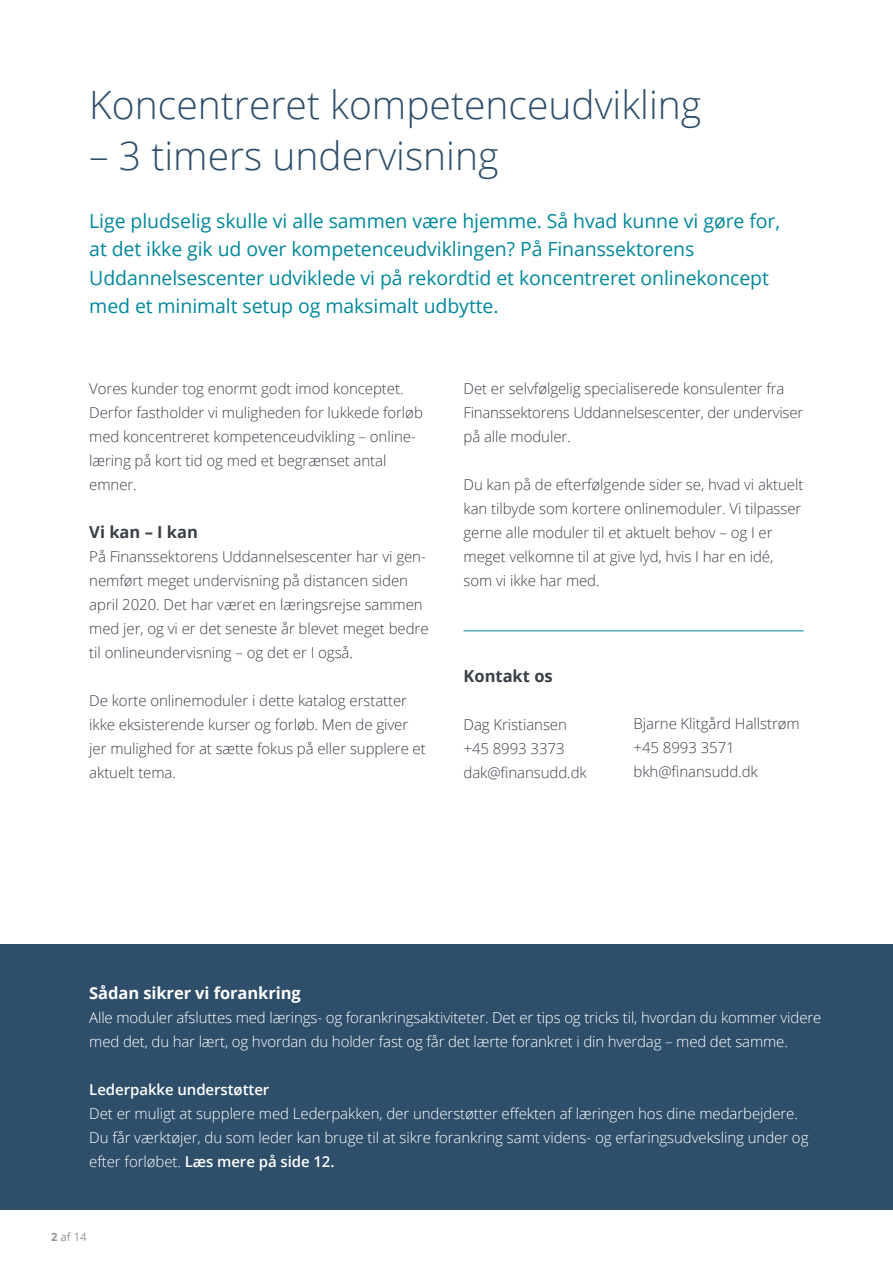
<style>
.page{position:relative;width:893px;height:1263px;background:#fff}
.page>*{position:absolute;margin:0;border:0;box-sizing:border-box;transform-origin:0 0}
.t1{font:300 39px "Open Sans";color:#2e4e6a}
.t2{font:19.5px/28.5px "Open Sans";letter-spacing:-.005em;color:#00889b}
.t3{font:700 16.5px "Open Sans";letter-spacing:-.005em;color:#fff}
.t4{font:700 16.5px "Open Sans";color:#3a4048}
.t5{font:300 15px/24px "Open Sans";letter-spacing:-.005em;color:#3a4048}
.t6{font:300 15px/24px "Open Sans";letter-spacing:-.005em;color:#fff}
.t7{font:600 15px "Open Sans";letter-spacing:-.005em;color:#fff}
.t8{font:11.4px "Open Sans";color:#939598}
.s1{font-weight:600}
.s2{font-weight:700}
</style>
<div class="page">
<div style="left:0;top:944px;width:893px;height:266px;background:#2e4e6a"></div>
<hr style="left:463px;top:630px;width:341px;height:1px;background:#00889b">
<h1 class="t1" style="left:89px;top:78px;width:613px">Koncentreret kompetenceudvikling</h1>
<h1 class="t1" style="left:89px;top:129px;width:411px">– 3 timers undervisning</h1>
<p class="t2" style="left:89px;top:206px;width:692px">Lige pludselig skulle vi alle sammen være hjemme. Så hvad kunne vi gøre for, at det ikke gik ud over kompetenceudviklingen? På Finanssektorens Uddannelsescenter udviklede vi på rekordtid et koncentreret onlinekoncept med et minimalt setup og maksimalt udbytte.</p>
<p class="t5" style="left:89px;top:376px;width:335px">Vores kunder tog enormt godt imod konceptet.<br>Derfor fastholder vi muligheden for lukkede forløb med koncentreret kompetenceudvikling – online&shy;læring på kort tid og med et begrænset antal emner.</p>
<p class="t4" style="left:89px;top:521px;width:110px">Vi kan – I kan</p>
<p class="t5" style="left:89px;top:544px;width:341px">På Finanssektorens Uddannelsescenter har vi gen&shy;nemført meget undervisning på distancen siden april 2020. Det har været en læringsrejse sammen med jer, og vi er det seneste år blevet meget bedre til onlineundervisning – og det er I også.</p>
<p class="t5" style="left:89px;top:688px;width:338px">De korte onlinemoduler i dette katalog erstatter ikke eksisterende kurser og forløb. Men de giver jer mulighed for at sætte fokus på eller supplere et aktuelt tema.</p>
<p class="t5" style="left:463px;top:376px;width:341px">Det er selvfølgelig specialiserede konsulenter fra<br>Finanssektorens Uddannelsescenter, der underviser på alle moduler.</p>
<p class="t5" style="left:463px;top:472px;width:341px">Du kan på de efterfølgende sider se, hvad vi aktuelt kan tilbyde som kortere onlinemoduler. Vi tilpasser gerne alle moduler til et aktuelt behov – og I er meget velkomne til at give lyd, hvis I har en idé, som vi ikke har med.</p>
<p class="t4" style="left:463px;top:664px;width:91px">Kontakt os</p>
<p class="t5" style="left:463px;top:712px;width:125px">Dag Kristiansen +45 8993 3373 dak@finansudd.dk</p>
<p class="t5" style="left:634px;top:711px;width:168px">Bjarne Klitgård Hallstrøm +45 8993 3571 bkh@finansudd.dk</p>
<p class="t3" style="left:89px;top:981px;width:213px">Sådan sikrer vi forankring</p>
<p class="t6" style="left:89px;top:1005px;width:733px">Alle moduler afsluttes med lærings- og forankringsaktiviteter. Det er tips og tricks til, hvordan du kommer videre med det, du har lært, og hvordan du holder fast og får det lærte forankret i din hverdag – med det samme.</p>
<p class="t7" style="left:89px;top:1079px;width:182px">Lederpakke understøtter</p>
<p class="t6" style="left:89px;top:1101px;width:721px">Det er muligt at supplere med Lederpakken, der understøtter effekten af læringen hos dine medarbejdere.<br>Du får værktøjer, du som leder kan bruge til at sikre forankring samt videns- og erfaringsudveksling under og efter forløbet. <span class="s1">Læs mere på side 12.</span></p>
<p class="t8" style="left:51px;top:1229px;width:37px"><span class="s2">2</span> af 14</p>
</div>
